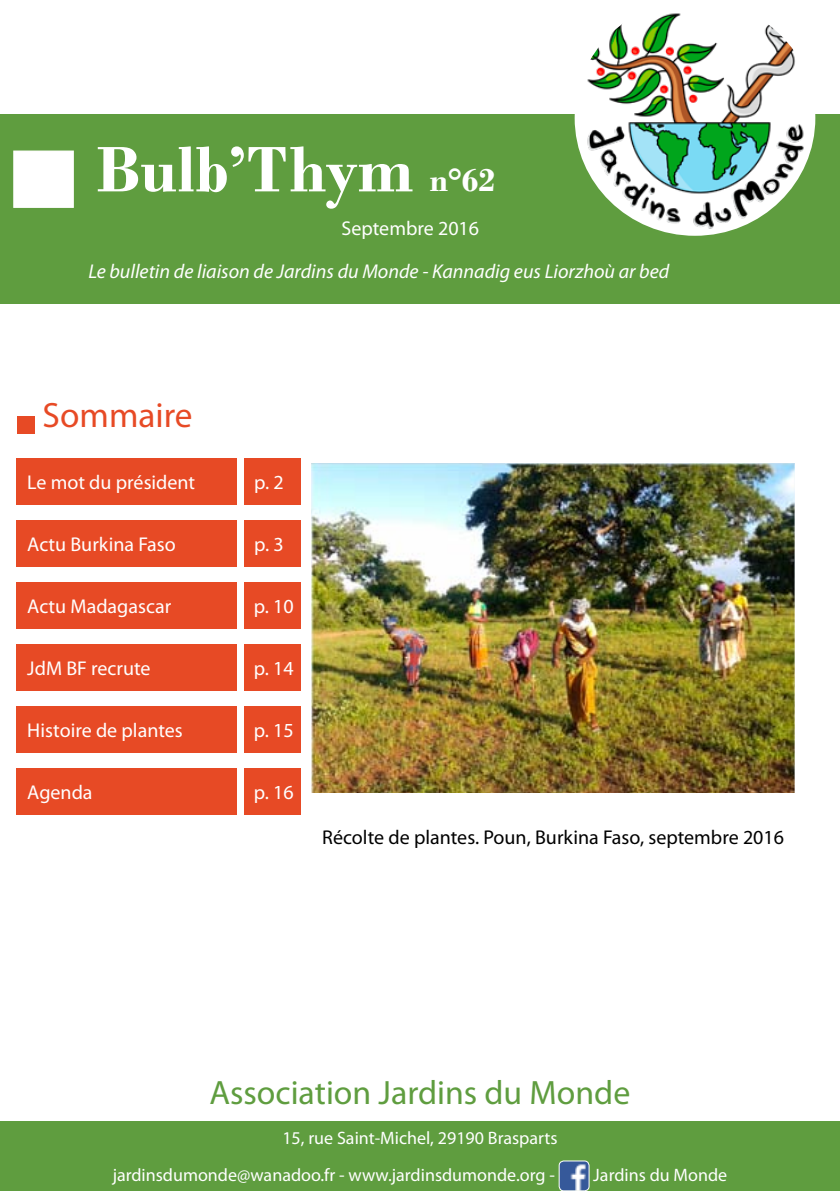
<style>
.page{position:relative;width:840px;height:1191px;background:#fff}
.page>*{position:absolute;margin:0;border:0;box-sizing:border-box;transform-origin:0 0}
.t1{font:700 67.6px "Bodoni";color:#fff}
.t2{font:35.2px "Myriad Pro";color:#e74a25}
.t3{font:33.8px "Myriad Pro";color:#5f9d3f}
.t4{font:20px "Myriad Pro";color:#fff}
.t5{font:italic 20px "Myriad Pro";color:#fff}
.t6{font:20px "Myriad Pro";color:#000}
.t7{font:18px/37px "Myriad Pro";color:#fff;text-align:right}
.s1{font-size:33.8px}
</style>
<div class="page">
<div style="left:0;top:114px;width:839px;height:190px;background:#5f9d3f"></div>
<img style="left:574px;top:13px;width:240px;height:220px">
<div style="left:17px;top:706px;width:220px;height:46px;background:#e74a25"></div>
<div style="left:244px;top:706px;width:56px;height:46px;background:#e74a25"></div>
<div style="left:17px;top:768px;width:220px;height:46px;background:#e74a25"></div>
<div style="left:244px;top:768px;width:56px;height:46px;background:#e74a25"></div>
<div style="left:17px;top:644px;width:220px;height:46px;background:#e74a25"></div>
<div style="left:244px;top:644px;width:56px;height:46px;background:#e74a25"></div>
<div style="left:17px;top:582px;width:220px;height:46px;background:#e74a25"></div>
<div style="left:244px;top:582px;width:56px;height:46px;background:#e74a25"></div>
<div style="left:17px;top:520px;width:220px;height:46px;background:#e74a25"></div>
<div style="left:244px;top:520px;width:56px;height:46px;background:#e74a25"></div>
<div style="left:17px;top:458px;width:220px;height:46px;background:#e74a25"></div>
<div style="left:244px;top:458px;width:56px;height:46px;background:#e74a25"></div>
<div style="left:17px;top:416px;width:17px;height:18px;background:#e74a25"></div>
<div style="left:0;top:1121px;width:839px;height:70px;background:#5f9d3f"></div>
<img style="left:560px;top:1182px;width:27px;height:7px">
<div style="left:558px;top:1160px;width:31px;height:31px;border:1px solid #fff;border-radius:5px"></div>
<div style="left:13px;top:150px;width:61px;height:58px;background:#fff;border:1px solid #fff"></div>
<div style="left:437px;top:1079px;width:7px;height:7px;border:3px solid #fff;border-radius:50%"></div>
<svg style="left:558px;top:1160px;width:32px;height:22px"></svg>
<img style="left:312px;top:464px;width:482px;height:328px">
<h1 class="t1" style="left:96px;top:129px;width:400px">Bulb’Thym <span class="s1">n°62</span></h1>
<p class="t4" style="left:341px;top:216px;width:139px">Septembre 2016</p>
<p class="t5" style="left:88px;top:259px;width:582px">Le bulletin de liaison de Jardins du Monde - Kannadig eus Liorzhoù ar bed</p>
<h2 class="t2" style="left:43px;top:394px;width:151px">Sommaire</h2>
<p class="t4" style="left:27px;top:469px;width:169px">Le mot du président</p>
<p class="t4" style="left:254px;top:469px;width:31px">p. 2</p>
<p class="t4" style="left:27px;top:531px;width:150px">Actu Burkina Faso</p>
<p class="t4" style="left:254px;top:531px;width:31px">p. 3</p>
<p class="t4" style="left:27px;top:593px;width:145px">Actu Madagascar</p>
<p class="t4" style="left:254px;top:593px;width:41px">p. 10</p>
<p class="t4" style="left:27px;top:655px;width:125px">JdM BF recrute</p>
<p class="t4" style="left:254px;top:655px;width:41px">p. 14</p>
<p class="t4" style="left:27px;top:717px;width:157px">Histoire de plantes</p>
<p class="t4" style="left:254px;top:717px;width:41px">p. 15</p>
<p class="t4" style="left:27px;top:779px;width:67px">Agenda</p>
<p class="t4" style="left:254px;top:779px;width:41px">p. 16</p>
<p class="t6" style="left:322px;top:825px;width:463px">Récolte de plantes. Poun, Burkina Faso, septembre 2016</p>
<h3 class="t3" style="left:209px;top:1071px;width:422px">Association Jardins du Monde</h3>
<p class="t7" style="left:113px;top:1119px;width:446px">15, rue Saint-Michel, 29190 Brasparts jardinsdumonde@wanadoo.fr - www.jardinsdumonde.org -</p>
<p class="t7" style="left:593px;top:1156px;width:135px">Jardins du Monde</p>
</div>
